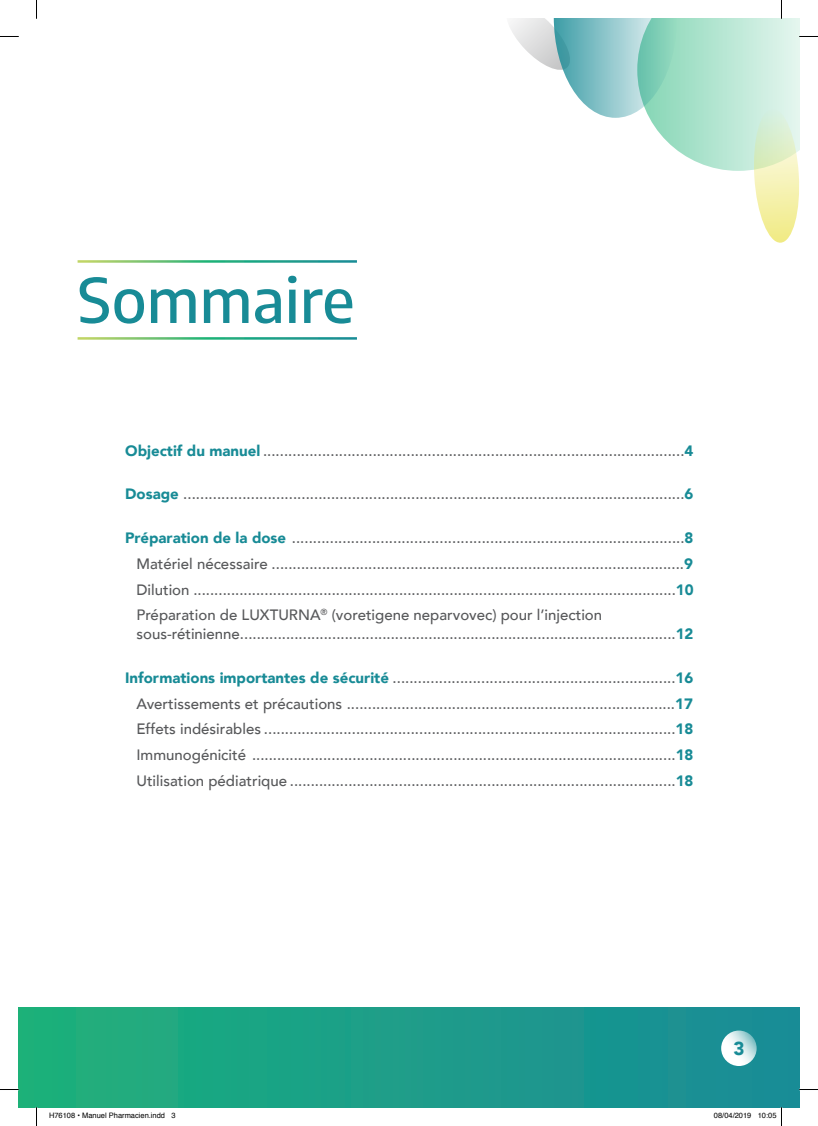
<style>
.page{position:relative;width:818px;height:1126px;background:#fff}
.page>*{position:absolute;margin:0;border:0;box-sizing:border-box;transform-origin:0 0}
.t1{font:500 61.25px "Encode Sans";color:#188b96}
.t2{font:900 18.75px "Avenir";color:#188b96}
.t3{font:500 15px/25.9px "Avenir";color:#57585a;text-align:justify}
.t4{font:7.5px "Helvetica";color:#000}
.s1{font-weight:900;color:#188b96}
</style>
<div class="page">
<div style="left:19px;top:1006px;width:779px;height:101px;background:linear-gradient(to right,#1eb07a,#1a8b98)"></div>
<svg style="left:720px;top:1030px;width:36px;height:35px"></svg>
<svg style="left:0;top:36px;width:19px;height:1px"></svg>
<svg style="left:0;top:1088px;width:19px;height:2px"></svg>
<svg style="left:798px;top:1088px;width:19px;height:2px"></svg>
<svg style="left:36px;top:0;width:1px;height:19px"></svg>
<svg style="left:36px;top:1107px;width:1px;height:18px"></svg>
<svg style="left:510px;top:0;width:307px;height:243px"></svg>
<svg style="left:757px;top:1107px;width:24px;height:1px"></svg>
<h1 class="t1" style="left:77px;top:257px;width:278px">Sommaire</h1>
<p class="t3" style="left:125px;top:436px;width:569px"><span class="s1">Objectif du manuel</span> ....................................................................................................<span class="s1">4</span></p>
<p class="t3" style="left:125px;top:480px;width:569px"><span class="s1">Dosage</span> .......................................................................................................................<span class="s1">6</span></p>
<p class="t3" style="left:136px;top:524px;width:558px;text-indent:-11px"><span class="s1">Préparation de la dose</span> .............................................................................................<span class="s1">8<br></span>Matériel nécessaire ..................................................................................................<span class="s1">9<br></span>Dilution ...................................................................................................................<span class="s1">10<br></span>Préparation de LUXTURNA<sup>®</sup> (voretigene neparvovec) pour l’injection</p>
<p class="t3" style="left:136px;top:620px;width:558px">sous-rétinienne........................................................................................................<span class="s1">12</span></p>
<p class="t3" style="left:136px;top:663px;width:558px;text-indent:-11px"><span class="s1">Informations importantes de sécurité</span> ...................................................................<span class="s1">16<br></span>Avertissements et précautions ..............................................................................<span class="s1">17<br></span>Effets indésirables ..................................................................................................<span class="s1">18<br></span>Immunogénicité .....................................................................................................<span class="s1">18<br></span>Utilisation pédiatrique ............................................................................................<span class="s1">18</span></p>
<p class="t2" style="left:732px;top:1032px;width:13px">3</p>
<p class="t4" style="left:49px;top:1109px;width:128px">H76108 • Manuel Pharmacien.indd 3</p>
<p class="t4" style="left:713px;top:1109px;width:64px">08/04/2019 10:05</p>
</div>
